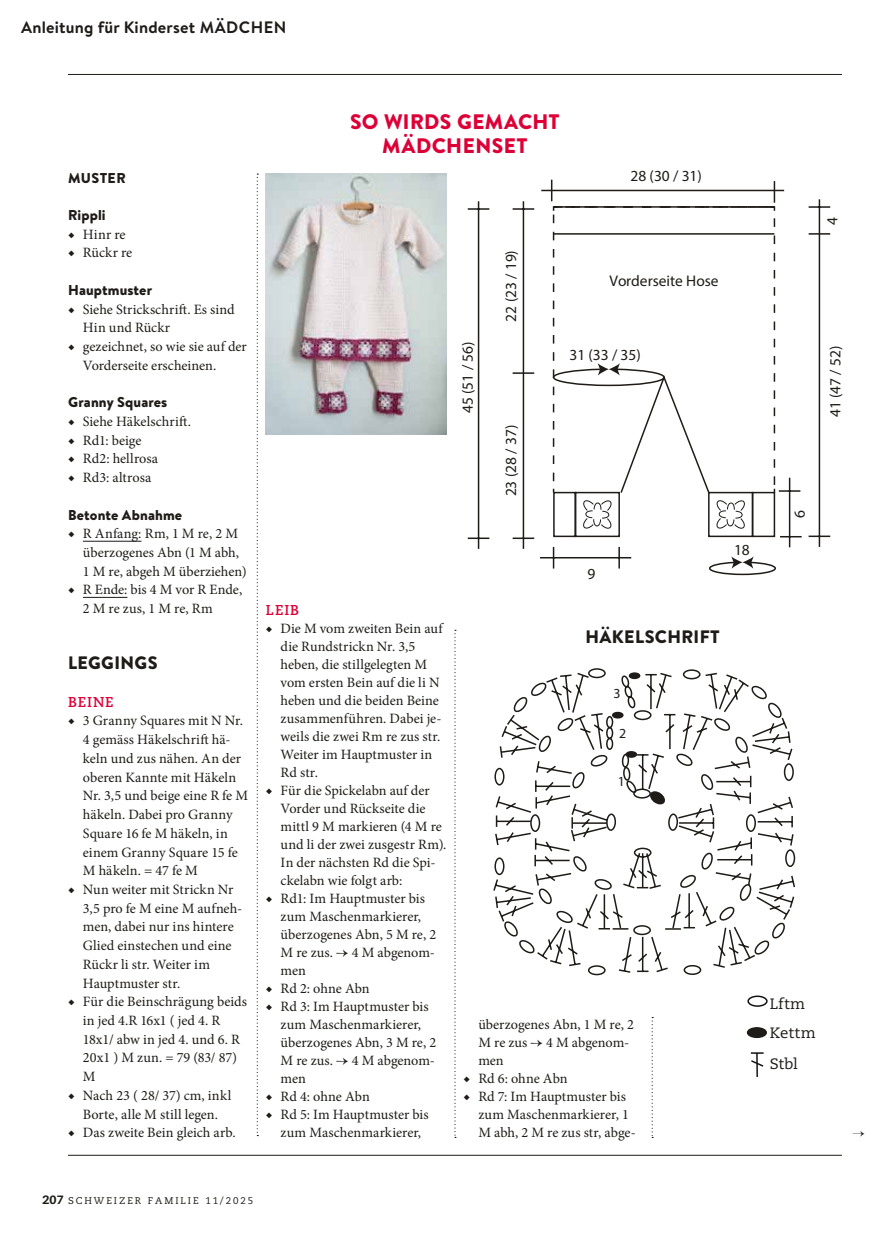
<style>
.page{position:relative;width:893px;height:1234px;background:#fff}
.page>*{position:absolute;margin:0;border:0;box-sizing:border-box;transform-origin:0 0}
.t1{font:900 21px/24px "Brandon Text";letter-spacing:.02em;color:#dd0037;text-align:center}
.t2{font:900 18px "Brandon Text";letter-spacing:.02em;color:#1e1b18}
.t3{font:700 16.5px "Brandon Text";letter-spacing:.01em;color:#1e1b18}
.t4{font:15.45px "Myriad Pro";color:#1e1b18}
.t5{font:15px "Caecilia";letter-spacing:.01em;color:#1e1b18}
.t6{font:14.25px/18px "Minion Pro";color:#1e1b18}
.t7{font:900 14.25px "Brandon Text";letter-spacing:.01em;color:#1e1b18}
.t8{font:700 14.25px "Caecilia";letter-spacing:.06em;color:#dd0037}
.t9{font:13.95px "Myriad Pro";color:#1e1b18}
.t10{font:9.75px "Caecilia";letter-spacing:.2em;color:#1e1b18}
.s1{font-weight:800;font-size:12px}
</style>
<div class="page">
<hr style="left:68px;top:1154px;width:774px;height:1px;background:#1e1b18">
<hr style="left:68px;top:74px;width:774px;height:1px;background:#1e1b18">
<svg style="left:257px;top:173px;width:1px;height:960px"></svg>
<svg style="left:454px;top:629px;width:2px;height:508px"></svg>
<svg style="left:652px;top:1017px;width:1px;height:120px"></svg>
<hr style="left:83px;top:541px;width:58px;height:1px;background:#1e1b18">
<hr style="left:83px;top:597px;width:44px;height:1px;background:#1e1b18">
<img style="left:266px;top:173px;width:181px;height:261px">
<svg style="left:540px;top:189px;width:246px;height:380px"></svg>
<svg style="left:708px;top:556px;width:69px;height:19px"></svg>
<hr style="left:523px;top:201px;width:1px;height:347px;background:#1e1b18">
<hr style="left:513px;top:208px;width:21px;height:2px;background:#1e1b18">
<hr style="left:513px;top:537px;width:21px;height:2px;background:#1e1b18">
<hr style="left:478px;top:201px;width:1px;height:347px;background:#1e1b18">
<hr style="left:468px;top:208px;width:21px;height:2px;background:#1e1b18">
<hr style="left:468px;top:537px;width:21px;height:2px;background:#1e1b18">
<hr style="left:819px;top:199px;width:1px;height:348px;background:#1e1b18">
<hr style="left:809px;top:206px;width:21px;height:2px;background:#1e1b18">
<hr style="left:809px;top:535px;width:21px;height:2px;background:#1e1b18">
<svg style="left:809px;top:233px;width:21px;height:1px"></svg>
<hr style="left:513px;top:372px;width:21px;height:2px;background:#1e1b18">
<hr style="left:789px;top:477px;width:1px;height:70px;background:#1e1b18">
<svg style="left:551px;top:180px;width:251px;height:357px"></svg>
<svg style="left:493px;top:671px;width:303px;height:302px"></svg>
<div style="left:747px;top:995px;width:21px;height:11px;border:2px solid #121414;border-radius:50%"></div>
<div style="left:748px;top:1027px;width:18px;height:10px;background:#1e1b18;border-radius:50%"></div>
<div style="left:747px;top:1026px;width:20px;height:11px;border:2px solid #1e1b18;border-radius:50%"></div>
<hr style="left:756px;top:1052px;width:2px;height:24px;background:#121414">
<svg style="left:750px;top:1052px;width:14px;height:15px"></svg>
<p class="t3" style="left:21px;top:16px;width:267px">Anleitung für Kinderset MÄDCHEN</p>
<p class="t7" style="left:68px;top:167px;width:59px">MUSTER</p>
<p class="t7" style="left:68px;top:205px;width:39px">Rippli</p>
<p class="t6" style="left:68px;top:225px;width:59px">◆ Hinr re</p>
<p class="t6" style="left:68px;top:244px;width:66px">◆ Rückr re</p>
<p class="t7" style="left:68px;top:280px;width:86px">Hauptmuster</p>
<p class="t6" style="left:83px;top:299px;width:153px;line-height:18.8px;text-indent:-15px">◆ Siehe Strickschrift. Es sind<br>Hin und Rückr</p>
<p class="t6" style="left:83px;top:337px;width:165px;line-height:18.8px;text-indent:-15px">◆ gezeichnet, so wie sie auf der<br>Vorderseite erscheinen.</p>
<p class="t7" style="left:68px;top:392px;width:101px">Granny Squares</p>
<p class="t6" style="left:68px;top:412px;width:124px">◆ Siehe Häkelschrift.</p>
<p class="t6" style="left:68px;top:431px;width:75px">◆ Rd1: beige</p>
<p class="t6" style="left:68px;top:450px;width:92px">◆ Rd2: hellrosa</p>
<p class="t6" style="left:68px;top:468px;width:85px">◆ Rd3: altrosa</p>
<p class="t7" style="left:68px;top:504px;width:116px">Betonte Abnahme</p>
<p class="t6" style="left:83px;top:524px;width:165px;line-height:18.8px;text-indent:-15px">◆ R Anfang: Rm, 1 M re, 2 M überzogenes Abn (1 M abh,<br>1 M re, abgeh M überziehen)</p>
<p class="t6" style="left:83px;top:580px;width:161px;line-height:18.8px;text-indent:-15px">◆ R Ende: bis 4 M vor R Ende,<br>2 M re zus, 1 M re, Rm</p>
<p class="t2" style="left:68px;top:650px;width:91px">LEGGINGS</p>
<p class="t8" style="left:68px;top:693px;width:47px">BEINE</p>
<p class="t6" style="left:83px;top:711px;width:167px;line-height:18.8px;text-indent:-15px">◆ 3 Granny Squares mit N Nr.<br>4 gemäss Häkelschrift hä&shy;keln und zus nähen. An der oberen Kannte mit Häkeln<br>Nr. 3,5 und beige eine R fe M häkeln. Dabei pro Granny<br>Square 16 fe M häkeln, in einem Granny Square 15 fe<br>M häkeln. = 47 fe M</p>
<p class="t6" style="left:83px;top:879px;width:161px;line-height:18.8px;text-indent:-15px">◆ Nun weiter mit Strickn Nr<br>3,5 pro fe M eine M aufneh&shy;men, dabei nur ins hintere<br>Glied einstechen und eine<br>Rückr li str. Weiter im<br>Hauptmuster str.</p>
<p class="t6" style="left:83px;top:992px;width:166px;line-height:18.8px;text-indent:-15px">◆ Für die Beinschrägung beids in jed 4.R 16x1 ( jed 4. R<br>18x1/ abw in jed 4. und 6. R<br>20x1 ) M zun. = 79 (83/ 87)<br>M</p>
<p class="t6" style="left:68px;top:1085px;width:165px;line-height:18.8px;text-align:center">◆ Nach 23 ( 28/ 37) cm, inkl<br>Borte, alle M still legen.</p>
<p class="t6" style="left:68px;top:1123px;width:169px">◆ Das zweite Bein gleich arb.</p>
<h1 class="t1" style="left:350px;top:109px;width:211px">SO WIRDS GEMACHT<br>MÄDCHENSET</h1>
<p class="t4" style="left:631px;top:166px;width:73px">28 (30 / 31)</p>
<p class="t4" style="left:458px;top:413px;width:73px;rotate:-90deg">45 (51 / 56)</p>
<p class="t4" style="left:501px;top:321px;width:73px;rotate:-90deg">22 (23 / 19)</p>
<p class="t4" style="left:501px;top:496px;width:73px;rotate:-90deg">23 (28 / 37)</p>
<p class="t4" style="left:610px;top:271px;width:111px">Vorderseite Hose</p>
<p class="t4" style="left:569px;top:345px;width:73px">31 (33 / 35)</p>
<p class="t8" style="left:266px;top:601px;width:35px">LEIB</p>
<p class="t6" style="left:281px;top:619px;width:163px;text-indent:-15px">◆ Die M vom zweiten Bein auf die Rundstrickn Nr. 3,5 heben, die stillgelegten M vom ersten Bein auf die li N heben und die beiden Beine zusammenführen. Dabei je&shy;weils die zwei Rm re zus str.<br>Weiter im Hauptmuster in<br>Rd str.</p>
<p class="t6" style="left:281px;top:781px;width:167px;text-indent:-15px">◆ Für die Spickelabn auf der<br>Vorder und Rückseite die mittl 9 M markieren (4 M re und li der zwei zusgestr Rm).<br>In der nächsten Rd die Spi&shy;ckelabn wie folgt arb:</p>
<p class="t6" style="left:281px;top:889px;width:157px;text-indent:-15px">◆ Rd1: Im Hauptmuster bis zum Maschenmarkierer, überzogenes Abn, 5 M re, 2<br>M re zus. → 4 M abgenom&shy;men</p>
<p class="t6" style="left:266px;top:979px;width:105px">◆ Rd 2: ohne Abn</p>
<p class="t6" style="left:281px;top:997px;width:157px;text-indent:-15px">◆ Rd 3: Im Hauptmuster bis zum Maschenmarkierer, überzogenes Abn, 3 M re, 2<br>M re zus. → 4 M abgenom&shy;men</p>
<p class="t6" style="left:266px;top:1087px;width:106px">◆ Rd 4: ohne Abn</p>
<p class="t6" style="left:266px;top:1105px;width:164px;text-align:center">◆ Rd 5: Im Hauptmuster bis zum Maschenmarkierer,</p>
<p class="t4" style="left:588px;top:563px;width:9px">9</p>
<p class="t4" style="left:734px;top:539px;width:17px">18</p>
<p class="t2" style="left:585px;top:624px;width:136px">HÄKELSCHRIFT</p>
<p class="t9" style="left:614px;top:684px;width:9px">3</p>
<p class="t9" style="left:619px;top:724px;width:9px">2</p>
<p class="t9" style="left:618px;top:772px;width:9px">1</p>
<p class="t6" style="left:478px;top:1015px;width:157px">überzogenes Abn, 1 M re, 2<br>M re zus → 4 M abgenom&shy;men</p>
<p class="t6" style="left:463px;top:1069px;width:106px">◆ Rd 6: ohne Abn</p>
<p class="t6" style="left:478px;top:1087px;width:159px;text-indent:-15px">◆ Rd 7: Im Hauptmuster bis zum Maschenmarkierer, 1<br>M abh, 2 M re zus str, abge-</p>
<p class="t4" style="left:823px;top:225px;width:9px;rotate:-90deg">4</p>
<p class="t4" style="left:826px;top:417px;width:73px;rotate:-90deg">41 (47 / 52)</p>
<p class="t4" style="left:790px;top:518px;width:9px;rotate:-90deg">6</p>
<p class="t5" style="left:770px;top:994px;width:37px">Lftm</p>
<p class="t5" style="left:770px;top:1024px;width:48px">Kettm</p>
<p class="t5" style="left:770px;top:1054px;width:30px">Stbl</p>
<p class="t10" style="left:43px;top:1194px;width:212px"><span class="s1">207</span> SCHWEIZER FAMILIE 11/2025</p>
</div>
